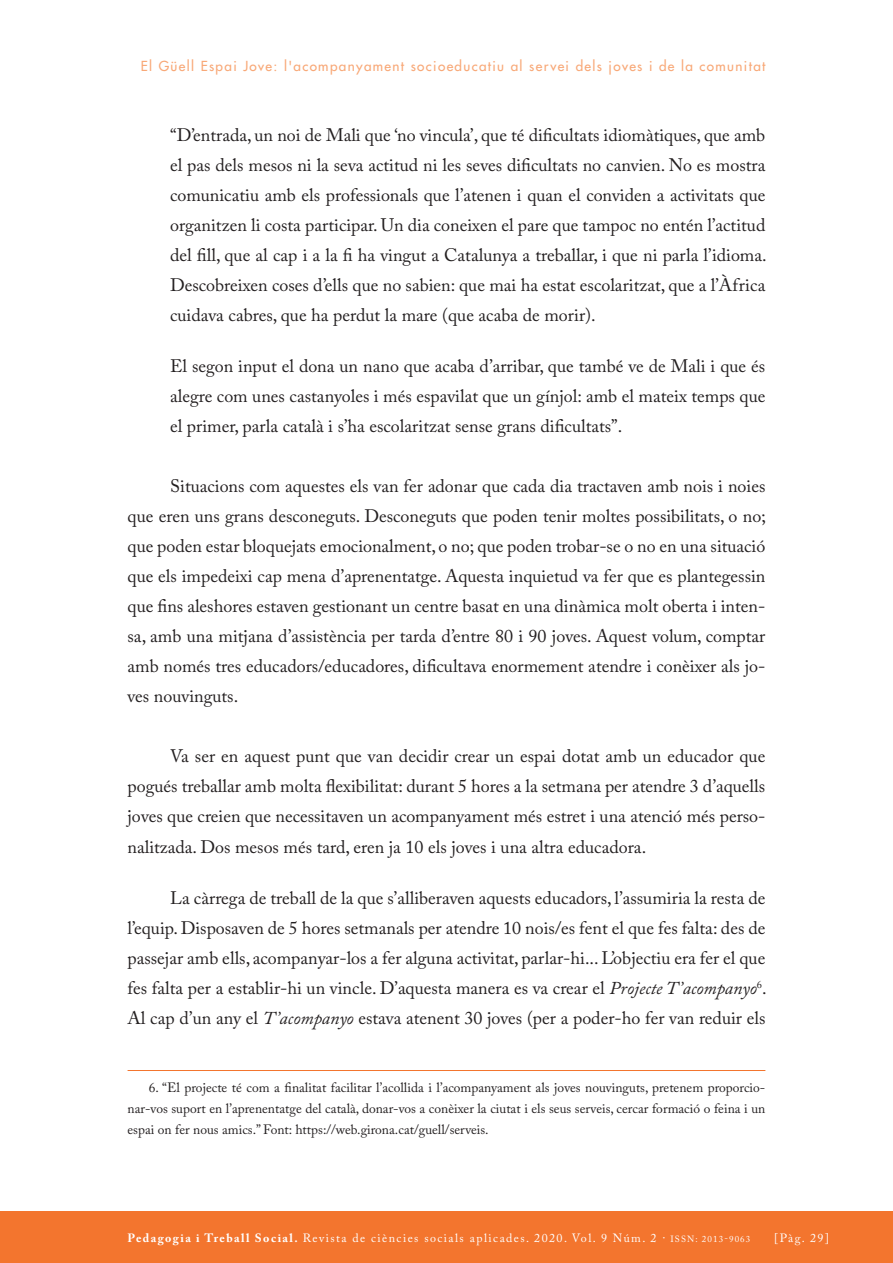
<style>
.page{position:relative;width:893px;height:1263px;background:#fff}
.page>*{position:absolute;margin:0;border:0;box-sizing:border-box;transform-origin:0 0}
.TEXT_COMU{font:18px/30px "Adobe Caslon Pro";color:#231f20;text-align:justify}
.NOTES_PEU_PAGINA{font:13.5px/21px "Adobe Caslon Pro";color:#231f20;text-align:justify}
.CAPÇALERA_DRETA{font:13.5px "Futura";letter-spacing:.1em;color:#f8a877}
.t1{font:12px "Adobe Caslon Pro";letter-spacing:.12em;color:#fff}
.s1{font-style:italic}
.s2{font-weight:700}
.s3{font-size:9px}
</style>
<div class="page">
<div style="left:0;top:1212px;width:893px;height:51px;background:#f3752e"></div>
<hr style="left:128px;top:1070px;width:637px;height:1px;background:#f3752e">
<p class="CAPÇALERA_DRETA" style="left:141px;top:58px;width:626px">El Güell Espai Jove: l'acompanyament socioeducatiu al servei dels joves i de la comunitat</p>
<p class="TEXT_COMU" style="left:170px;top:120px;width:598px">“D’entrada, un noi de Mali que ‘no vincula’, que té dificultats idiomàtiques, que amb el pas dels mesos ni la seva actitud ni les seves dificultats no canvien. No es mostra comunicatiu amb els professionals que l’atenen i quan el conviden a activitats que organitzen li costa participar. Un dia coneixen el pare que tampoc no entén l’actitud del fill, que al cap i a la fi ha vingut a Catalunya a treballar, i que ni parla l’idioma.<br>Descobreixen coses d’ells que no sabien: que mai ha estat escolaritzat, que a l’Àfrica cuidava cabres, que ha perdut la mare (que acaba de morir).</p>
<p class="TEXT_COMU" style="left:170px;top:351px;width:597px">El segon input el dona un nano que acaba d’arribar, que també ve de Mali i que és alegre com unes castanyoles i més espavilat que un gínjol: amb el mateix temps que el primer, parla català i s’ha escolaritzat sense grans dificultats”.</p>
<p class="TEXT_COMU" style="left:128px;top:471px;width:640px;text-indent:43px">Situacions com aquestes els van fer adonar que cada dia tractaven amb nois i noies que eren uns grans desconeguts. Desconeguts que poden tenir moltes possibilitats, o no; que poden estar bloquejats emocionalment, o no; que poden trobar-se o no en una situació que els impedeixi cap mena d’aprenentatge. Aquesta inquietud va fer que es plantegessin que fins aleshores estaven gestionant un centre basat en una dinàmica molt oberta i inten&shy;sa, amb una mitjana d’assistència per tarda d’entre 80 i 90 joves. Aquest volum, comptar amb només tres educadors/educadores, dificultava enormement atendre i conèixer als jo&shy;ves nouvinguts.</p>
<p class="TEXT_COMU" style="left:128px;top:741px;width:639px;text-indent:43px">Va ser en aquest punt que van decidir crear un espai dotat amb un educador que pogués treballar amb molta flexibilitat: durant 5 hores a la setmana per atendre 3 d’aquells joves que creien que necessitaven un acompanyament més estret i una atenció més perso&shy;nalitzada. Dos mesos més tard, eren ja 10 els joves i una altra educadora.</p>
<p class="TEXT_COMU" style="left:128px;top:883px;width:641px;text-indent:43px">La càrrega de treball de la que s’alliberaven aquests educadors, l’assumiria la resta de l’equip. Disposaven de 5 hores setmanals per atendre 10 nois/es fent el que fes falta: des de passejar amb ells, acompanyar-los a fer alguna activitat, parlar-hi... L’objectiu era fer el que fes falta per a establir-hi un vincle. D’aquesta manera es va crear el <span class="s1">Projecte T’acompanyo</span><sup>6</sup>.<br>Al cap d’un any el <span class="s1">T’acompanyo</span> estava atenent 30 joves (per a poder-ho fer van reduir els</p>
<p class="NOTES_PEU_PAGINA" style="left:128px;top:1077px;width:639px;text-indent:21px">6. “El projecte té com a finalitat facilitar l’acollida i l’acompanyament als joves nouvinguts, pretenem proporcio&shy;nar-vos suport en l’aprenentatge del català, donar-vos a conèixer la ciutat i els seus serveis, cercar formació o feina i un espai on fer nous amics.” Font: https://web.girona.cat/guell/serveis.</p>
<p class="t1" style="left:128px;top:1231px;width:624px"><span class="s2">Pedagogia i Treball Social.</span> Revista de ciències socials aplicades. 2020. Vol. 9 Núm. 2 · <span class="s3">ISSN: 2013-9063</span></p>
<p class="t1" style="left:774px;top:1231px;width:56px">[Pàg. 29]</p>
</div>
